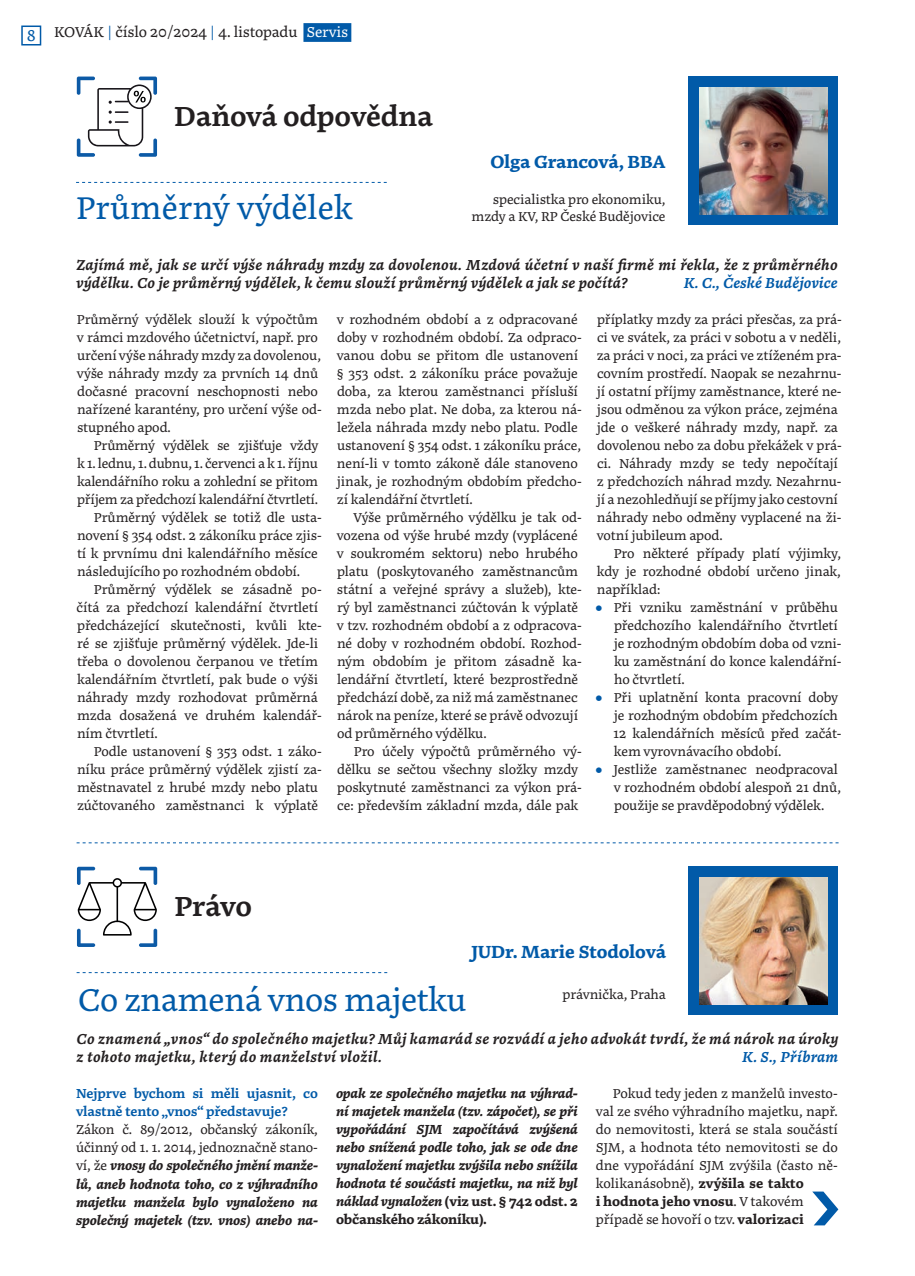
<style>
.page{position:relative;width:915px;height:1276px;background:#fff}
.page>*{position:absolute;margin:0;border:0;box-sizing:border-box;transform-origin:0 0}
.t1{font:33px "Noort";letter-spacing:-.02em;color:#015aa8}
.t2{font:33px "Noort";color:#015aa8}
.t3{font:600 28.5px "Noort";letter-spacing:-.01em;color:#231f20}
.t4{font:700 18px "Noort";letter-spacing:-.01em;color:#015aa8}
.t5{font:italic 600 15px/18px "Noort";letter-spacing:.015em;color:#231f20}
.t6{font:15px "Noort";letter-spacing:-.01em;color:#231f20}
.t7{font:italic 600 15px "Noort";letter-spacing:.005em;color:#015aa8}
.t8{font:13.5px/18px "Noort";letter-spacing:-.01em;color:#231f20}
.t9{font:italic 700 13.5px/18px "Noort";letter-spacing:-.015em;color:#231f20;text-align:justify}
.t10{font:600 13.5px/18px "Noort";letter-spacing:-.015em;color:#015aa8}
.s1{font-size:16.5px;color:#015aa8}
.s2{color:#015aa8}
.s3{color:#fff}
.s4{font-weight:600;color:#015aa8}
.s5{font-weight:400;font-style:normal}
.s6{font-style:normal}
.s7{font-weight:700}
</style>
<div class="page">
<div style="left:303px;top:23px;width:48px;height:19px;background:#015aa8"></div>
<div style="left:21px;top:26px;width:20px;height:19px;border:2px solid #015aa8"></div>
<svg style="left:76px;top:182px;width:310px;height:1px"></svg>
<div style="left:688px;top:77px;width:150px;height:148px;background:#015aa8"></div>
<img style="left:699px;top:87px;width:127px;height:128px">
<svg style="left:77px;top:77px;width:80px;height:80px"></svg>
<svg style="left:812px;top:1191px;width:26px;height:34px"></svg>
<svg style="left:77px;top:972px;width:310px;height:1px"></svg>
<div style="left:688px;top:866px;width:150px;height:149px;background:#015aa8"></div>
<img style="left:699px;top:877px;width:127px;height:127px">
<svg style="left:77px;top:866px;width:80px;height:81px"></svg>
<svg style="left:76px;top:842px;width:762px;height:1px"></svg>
<p class="t6" style="left:26px;top:23px;width:323px"><span class="s1">8</span> KOVÁK <span class="s2">|</span> číslo 20/2024 <span class="s2">|</span> 4. listopadu <span class="s3">Servis</span></p>
<h2 class="t3" style="left:174px;top:99px;width:260px">Daňová odpovědna</h2>
<h1 class="t2" style="left:76px;top:189px;width:278px">Průměrný výdělek</h1>
<h3 class="t4" style="left:490px;top:151px;width:176px">Olga Grancová, BBA</h3>
<p class="t8" style="left:492px;top:191px;width:174px">specialistka pro ekonomiku,</p>
<p class="t8" style="left:471px;top:207px;width:195px">mzdy a KV, RP České Budějovice</p>
<p class="t5" style="left:76px;top:256px;width:762px">Zajímá mě, jak se určí výše náhrady mzdy za dovolenou. Mzdová účetní v naší firmě mi řekla, že z průměrného výdělku. Co je průměrný výdělek, k čemu slouží průměrný výdělek a jak se počítá?</p>
<p class="t7" style="left:683px;top:274px;width:155px">K. C., České Budějovice</p>
<p class="t8" style="left:77px;top:310px;width:246px">Průměrný výdělek slouží k výpočtům v rámci mzdového účetnictví, např. pro určení výše náhrady mzdy za dovolenou, výše náhrady mzdy za prvních 14 dnů dočasné pracovní neschopnosti nebo nařízené karantény, pro určení výše od&shy;stupného apod.</p>
<p class="t8" style="left:94px;top:436px;width:226px">Průměrný výdělek se zjišťuje vždy</p>
<p class="t8" style="left:77px;top:454px;width:242px">k 1. lednu, 1. dubnu, 1. červenci a k 1. říjnu</p>
<p class="t8" style="left:77px;top:472px;width:242px">kalendářního roku a zohlední se přitom</p>
<p class="t8" style="left:77px;top:490px;width:242px">příjem za předchozí kalendářní čtvrtletí.</p>
<p class="t8" style="left:94px;top:508px;width:229px">Průměrný výdělek se totiž dle usta-</p>
<p class="t8" style="left:77px;top:526px;width:246px">novení § 354 odst. 2 zákoníku práce zjis-</p>
<p class="t8" style="left:77px;top:544px;width:242px">tí k prvnímu dni kalendářního měsíce</p>
<p class="t8" style="left:77px;top:562px;width:224px">následujícího po rozhodném období.</p>
<p class="t8" style="left:94px;top:580px;width:229px">Průměrný výdělek se zásadně po-</p>
<p class="t8" style="left:76px;top:598px;width:243px">čítá za předchozí kalendářní čtvrtletí</p>
<p class="t8" style="left:77px;top:616px;width:246px">předcházející skutečnosti, kvůli kte-</p>
<p class="t8" style="left:77px;top:634px;width:242px">ré se zjišťuje průměrný výdělek. Jde-li</p>
<p class="t8" style="left:77px;top:652px;width:242px">třeba o dovolenou čerpanou ve třetím</p>
<p class="t8" style="left:77px;top:670px;width:242px">kalendářním čtvrtletí, pak bude o výši</p>
<p class="t8" style="left:77px;top:688px;width:242px">náhrady mzdy rozhodovat průměrná</p>
<p class="t8" style="left:77px;top:706px;width:246px">mzda dosažená ve druhém kalendář-</p>
<p class="t8" style="left:77px;top:724px;width:82px">ním čtvrtletí.</p>
<p class="t8" style="left:94px;top:742px;width:229px">Podle ustanovení § 353 odst. 1 záko-</p>
<p class="t8" style="left:77px;top:760px;width:246px">níku práce průměrný výdělek zjistí za-</p>
<p class="t8" style="left:77px;top:778px;width:242px">městnavatel z hrubé mzdy nebo platu</p>
<p class="t8" style="left:77px;top:796px;width:243px">zúčtovaného zaměstnanci k výplatě</p>
<p class="t8" style="left:336px;top:310px;width:246px">v rozhodném období a z odpracované doby v rozhodném období. Za odpraco&shy;vanou dobu se přitom dle ustanovení § 353 odst. 2 zákoníku práce považuje doba, za kterou zaměstnanci přísluší mzda nebo plat. Ne doba, za kterou ná&shy;ležela náhrada mzdy nebo platu. Podle ustanovení § 354 odst. 1 zákoníku práce, není-li v tomto zákoně dále stanoveno jinak, je rozhodným obdobím předcho&shy;zí kalendářní čtvrtletí.</p>
<p class="t8" style="left:337px;top:508px;width:246px;text-indent:17px">Výše průměrného výdělku je tak od&shy;vozena od výše hrubé mzdy (vyplácené v soukromém sektoru) nebo hrubého platu (poskytovaného zaměstnancům státní a veřejné správy a služeb), kte&shy;rý byl zaměstnanci zúčtován k výplatě v tzv. rozhodném období a z odpracova&shy;né doby v rozhodném období. Rozhod&shy;ným obdobím je přitom zásadně ka&shy;lendářní čtvrtletí, které bezprostředně předchází době, za niž má zaměstnanec nárok na peníze, které se právě odvozují od průměrného výdělku.</p>
<p class="t8" style="left:337px;top:742px;width:246px;text-indent:17px">Pro účely výpočtů průměrného vý&shy;dělku se sečtou všechny složky mzdy poskytnuté zaměstnanci za výkon prá&shy;ce: především základní mzda, dále pak</p>
<p class="t8" style="left:596px;top:310px;width:246px">příplatky mzdy za práci přesčas, za prá&shy;ci ve svátek, za práci v sobotu a v neděli, za práci v noci, za práci ve ztíženém pra&shy;covním prostředí. Naopak se nezahrnu&shy;jí ostatní příjmy zaměstnance, které ne&shy;jsou odměnou za výkon práce, zejména jde o veškeré náhrady mzdy, např. za dovolenou nebo za dobu překážek v prá&shy;ci. Náhrady mzdy se tedy nepočítají z předchozích náhrad mzdy. Nezahrnu&shy;jí a nezohledňují se příjmy jako cestovní náhrady nebo odměny vyplacené na ži&shy;votní jubileum apod.</p>
<p class="t8" style="left:596px;top:544px;width:245px;text-align:justify;text-indent:17px">Pro některé případy platí výjimky, kdy je rozhodné období určeno jinak, například:</p>
<p class="t8" style="left:613px;top:598px;width:229px;text-indent:-19px"><span class="s4">•</span> Při vzniku zaměstnání v průběhu předchozího kalendářního čtvrtletí je rozhodným obdobím doba od vzni&shy;ku zaměstnání do konce kalendářní&shy;ho čtvrtletí.</p>
<p class="t8" style="left:613px;top:688px;width:230px;text-indent:-18px"><span class="s4">•</span> Při uplatnění konta pracovní doby je rozhodným obdobím předchozích 12 kalendářních měsíců před začát&shy;kem vyrovnávacího období.</p>
<p class="t8" style="left:613px;top:760px;width:229px;text-indent:-19px"><span class="s4">•</span> Jestliže zaměstnanec neodpracoval v rozhodném období alespoň 21 dnů, použije se pravděpodobný výdělek.</p>
<h2 class="t3" style="left:174px;top:889px;width:79px">Právo</h2>
<h3 class="t4" style="left:470px;top:941px;width:197px">JUDr. Marie Stodolová</h3>
<p class="t8" style="left:562px;top:985px;width:105px">právnička, Praha</p>
<p class="t5" style="left:77px;top:1030px;width:763px">Co znamená „vnos“ do společného majetku? Můj kamarád se rozvádí a jeho advokát tvrdí, že má nárok na úroky z tohoto majetku, který do manželství vložil.</p>
<h1 class="t1" style="left:78px;top:980px;width:389px">Co znamená vnos majetku</h1>
<p class="t7" style="left:741px;top:1048px;width:98px">K. S., Příbram</p>
<p class="t10" style="left:76px;top:1084px;width:243px">Nejprve bychom si měli ujasnit, co vlastně tento „vnos“ představuje?</p>
<p class="t9" style="left:76px;top:1120px;width:243px"><span class="s5">Zákon č. 89/2012, občanský zákoník, účinný od 1. 1. 2014, jednoznačně stano&shy;ví, že</span> vnosy do společného jmění manže&shy;lů, aneb hodnota toho, co z výhradního majetku manžela bylo vynaloženo na společný majetek (tzv. vnos) anebo na-</p>
<p class="t9" style="left:336px;top:1084px;width:243px">opak ze společného majetku na výhrad&shy;ní majetek manžela (tzv. zápočet), se při vypořádání SJM započítává zvýšená nebo snížená podle toho, jak se ode dne vynaložení majetku zvýšila nebo snížila hodnota té součásti majetku, na niž byl náklad vynaložen <span class="s6">(viz ust. § 742 odst. 2 občanského zákoníku).</span></p>
<p class="t8" style="left:595px;top:1084px;width:243px;text-indent:17px">Pokud tedy jeden z manželů investo&shy;val ze svého výhradního majetku, např. do nemovitosti, která se stala součástí SJM, a hodnota této nemovitosti se do dne vypořádání SJM zvýšila (často ně&shy;kolikanásobně), <span class="s7">zvýšila se takto<br>i hodnota jeho vnosu</span>. V takovém případě se hovoří o tzv. <span class="s7">valorizaci</span></p>
</div>
